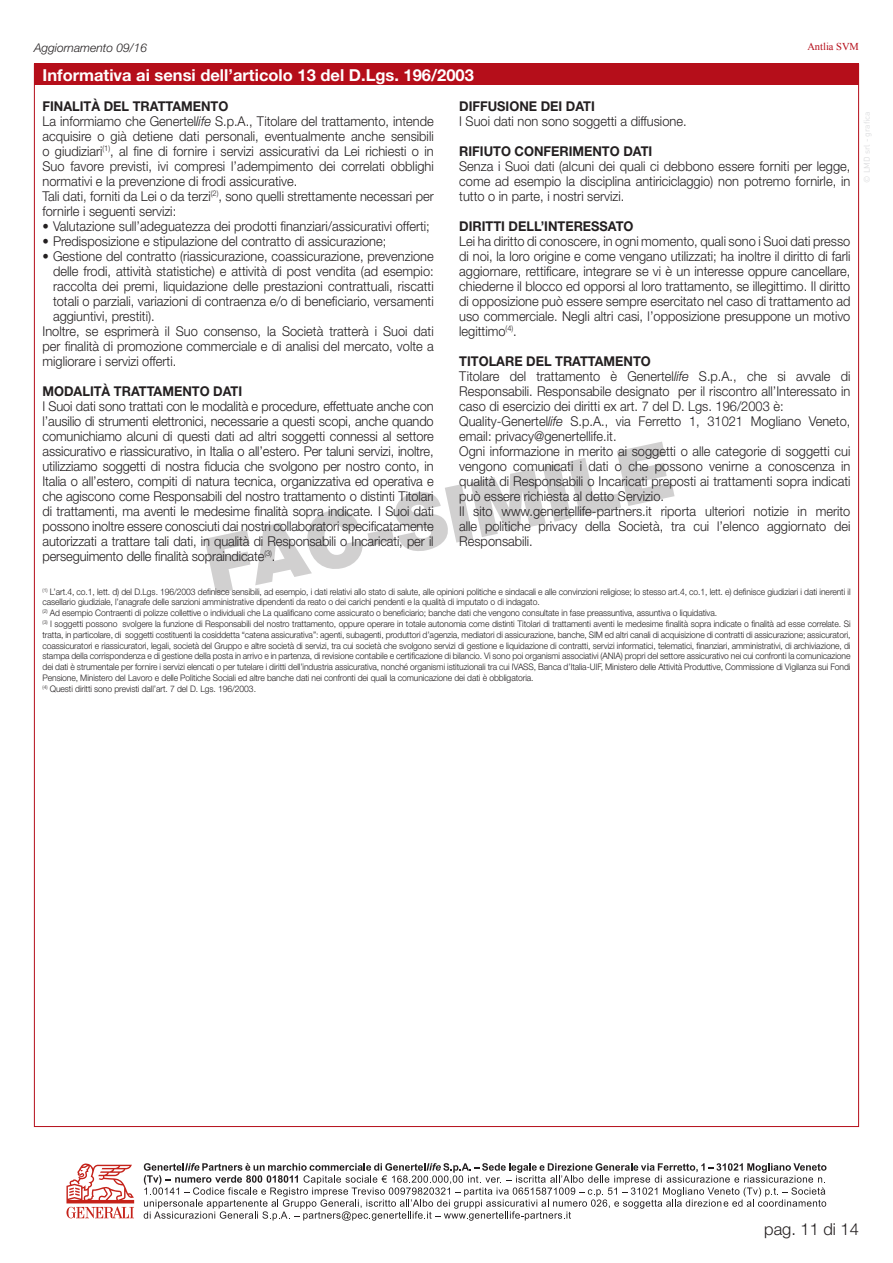
<style>
.page{position:relative;width:893px;height:1263px;background:#fff}
.page>*{position:absolute;margin:0;border:0;box-sizing:border-box;transform-origin:0 0}
.t1{font:700 16.5px "Helvetica Neue";color:#fff}
.t2{font:300 16.5px "Helvetica Neue";color:#231f20}
.t3{font:300 13.5px/15px "Helvetica Neue";color:#231f20;text-align:justify;scale:.95 1}
.t4{font:700 13.5px "Helvetica Neue";color:#231f20;scale:.95 1}
.t5{font:italic 300 12px "Helvetica Neue";color:#231f20}
.t6{font:10.5px "Times New Roman";color:#b50e1a}
.t7{font:300 9px/10.8px "Helvetica Neue";letter-spacing:-.01em;color:#231f20;scale:.95 1}
.t8{font:8.25px "DIN";color:#dcdddf}
.s1{font-weight:700}
.s2{font-style:italic}
</style>
<div class="page">
<svg style="left:144px;top:1163px;width:682px;height:58px"></svg>
<svg style="left:66px;top:1163px;width:68px;height:55px"></svg>
<div style="left:34px;top:64px;width:825px;height:21px;background:#b50e1a"></div>
<svg style="left:204px;top:442px;width:471px;height:152px"></svg>
<p class="t5" style="left:34px;top:41px;width:115px">Aggiornamento 09/16</p>
<p class="t6" style="left:807px;top:39px;width:53px">Antlia SVM</p>
<p class="t1" style="left:43px;top:65px;width:433px">Informativa ai sensi dell’articolo 13 del D.Lgs. 196/2003</p>
<p class="t3" style="left:43px;top:98px;width:413px;text-align:left"><span class="s1">FINALITÀ DEL TRATTAMENTO<br></span>La informiamo che Genertel<span class="s2">life</span> S.p.A., Titolare del trattamento, intende acquisire o già detiene dati personali, eventualmente anche sensibili o giudiziari<sup>(1)</sup>, al fine di fornire i servizi assicurativi da Lei richiesti o in Suo favore previsti, ivi compresi l’adempimento dei correlati obblighi normativi e la prevenzione di frodi assicurative.<br>Tali dati, forniti da Lei o da terzi<sup>(2)</sup>, sono quelli strettamente necessari per fornirle i seguenti servizi:</p>
<p class="t3" style="left:43px;top:218px;width:409px">• Valutazione sull’adeguatezza dei prodotti finanziari/assicurativi offerti;</p>
<p class="t3" style="left:43px;top:233px;width:363px">• Predisposizione e stipulazione del contratto di assicurazione;</p>
<p class="t3" style="left:43px;top:248px;width:413px">• Gestione del contratto (riassicurazione, coassicurazione, prevenzione</p>
<p class="t3" style="left:53px;top:263px;width:402px">delle frodi, attività statistiche) e attività di post vendita (ad esempio:</p>
<p class="t3" style="left:53px;top:278px;width:402px">raccolta dei premi, liquidazione delle prestazioni contrattuali, riscatti</p>
<p class="t3" style="left:53px;top:293px;width:402px">totali o parziali, variazioni di contraenza e/o di beneficiario, versamenti</p>
<p class="t3" style="left:53px;top:308px;width:109px">aggiuntivi, prestiti).</p>
<p class="t3" style="left:43px;top:323px;width:413px">Inoltre, se esprimerà il Suo consenso, la Società tratterà i Suoi dati</p>
<p class="t3" style="left:43px;top:338px;width:413px">per finalità di promozione commerciale e di analisi del mercato, volte a</p>
<p class="t3" style="left:43px;top:353px;width:142px">migliorare i servizi offerti.</p>
<p class="t4" style="left:43px;top:383px;width:212px">MODALITÀ TRATTAMENTO DATI</p>
<p class="t3" style="left:43px;top:398px;width:413px">I Suoi dati sono trattati con le modalità e procedure, effettuate anche con l’ausilio di strumenti elettronici, necessarie a questi scopi, anche quando comunichiamo alcuni di questi dati ad altri soggetti connessi al settore assicurativo e riassicurativo, in Italia o all’estero. Per taluni servizi, inoltre, utilizziamo soggetti di nostra fiducia che svolgono per nostro conto, in Italia o all’estero, compiti di natura tecnica, organizzativa ed operativa e che agiscono come Responsabili del nostro trattamento o distinti Titolari di trattamenti, ma aventi le medesime finalità sopra indicate. I Suoi dati possono inoltre essere conosciuti dai nostri collaboratori specificatamente autorizzati a trattare tali dati, in qualità di Responsabili o Incaricati, per il perseguimento delle finalità sopraindicate<sup>(3)</sup>.</p>
<p class="t4" style="left:459px;top:98px;width:144px">DIFFUSIONE DEI DATI</p>
<p class="t3" style="left:459px;top:113px;width:241px">I Suoi dati non sono soggetti a diffusione.</p>
<p class="t4" style="left:459px;top:143px;width:205px">RIFIUTO CONFERIMENTO DATI</p>
<p class="t3" style="left:459px;top:158px;width:413px">Senza i Suoi dati (alcuni dei quali ci debbono essere forniti per legge, come ad esempio la disciplina antiriciclaggio) non potremo fornirle, in tutto o in parte, i nostri servizi.</p>
<p class="t4" style="left:459px;top:218px;width:185px">DIRITTI DELL’INTERESSATO</p>
<p class="t3" style="left:459px;top:233px;width:413px">Lei ha diritto di conoscere, in ogni momento, quali sono i Suoi dati presso di noi, la loro origine e come vengano utilizzati; ha inoltre il diritto di farli aggiornare, rettificare, integrare se vi è un interesse oppure cancellare, chiederne il blocco ed opporsi al loro trattamento, se illegittimo. Il diritto di opposizione può essere sempre esercitato nel caso di trattamento ad uso commerciale. Negli altri casi, l’opposizione presuppone un motivo legittimo<sup>(4)</sup>.</p>
<p class="t3" style="left:459px;top:353px;width:413px;text-align:left"><span class="s1">TITOLARE DEL TRATTAMENTO<br></span>Titolare del trattamento è Genertel<span class="s2">life</span> S.p.A., che si avvale di Responsabili. Responsabile designato per il riscontro all’Interessato in caso di esercizio dei diritti ex art. 7 del D. Lgs. 196/2003 è:<br>Quality-Genertel<span class="s2">life</span> S.p.A., via Ferretto 1, 31021 Mogliano Veneto, email: privacy@genertellife.it.<br>Ogni informazione in merito ai soggetti o alle categorie di soggetti cui vengono comunicati i dati o che possono venirne a conoscenza in qualità di Responsabili o Incaricati preposti ai trattamenti sopra indicati può essere richiesta al detto Servizio.<br>Il sito www.genertellife-partners.it riporta ulteriori notizie in merito alle politiche privacy della Società, tra cui l’elenco aggiornato dei Responsabili.</p>
<p class="t7" style="left:43px;top:586px;width:852px"><sup>(1)</sup> L’art.4, co.1, lett. d) del D.Lgs. 196/2003 definisce sensibili, ad esempio, i dati relativi allo stato di salute, alle opinioni politiche e sindacali e alle convinzioni religiose; lo stesso art.4, co.1, lett. e) definisce giudiziari i dati inerenti il casellario giudiziale, l’anagrafe delle sanzioni amministrative dipendenti da reato o dei carichi pendenti e la qualità di imputato o di indagato.<br><sup>(2)</sup> Ad esempio Contraenti di polizze collettive o individuali che La qualificano come assicurato o beneficiario; banche dati che vengono consultate in fase preassuntiva, assuntiva o liquidativa.<br><sup>(3)</sup> I soggetti possono svolgere la funzione di Responsabili del nostro trattamento, oppure operare in totale autonomia come distinti Titolari di trattamenti aventi le medesime finalità sopra indicate o finalità ad esse correlate. Si tratta, in particolare, di soggetti costituenti la cosiddetta “catena assicurativa”: agenti, subagenti, produttori d’agenzia, mediatori di assicurazione, banche, SIM ed altri canali di acquisizione di contratti di assicurazione; assicuratori, coassicuratori e riassicuratori, legali, società del Gruppo e altre società di servizi, tra cui società che svolgono servizi di gestione e liquidazione di contratti, servizi informatici, telematici, finanziari, amministrativi, di archiviazione, di stampa della corrispondenza e di gestione della posta in arrivo e in partenza, di revisione contabile e certificazione di bilancio. Vi sono poi organismi associativi (ANIA) propri del settore assicurativo nei cui confronti la comunicazione dei dati è strumentale per fornire i servizi elencati o per tutelare i diritti dell’industria assicurativa, nonché organismi istituzionali tra cui IVASS, Banca d’Italia-UIF, Ministero delle Attività Produttive, Commissione di Vigilanza sui Fondi Pensione, Ministero del Lavoro e delle Politiche Sociali ed altre banche dati nei confronti dei quali la comunicazione dei dati è obbligatoria.<br><sup>(4)</sup> Questi diritti sono previsti dall’art. 7 del D. Lgs. 196/2003.</p>
<p class="t8" style="left:862px;top:183px;width:73px;rotate:-90deg">© LMD srl - grafica</p>
<p class="t2" style="left:764px;top:1219px;width:96px">pag. 11 di 14</p>
</div>
